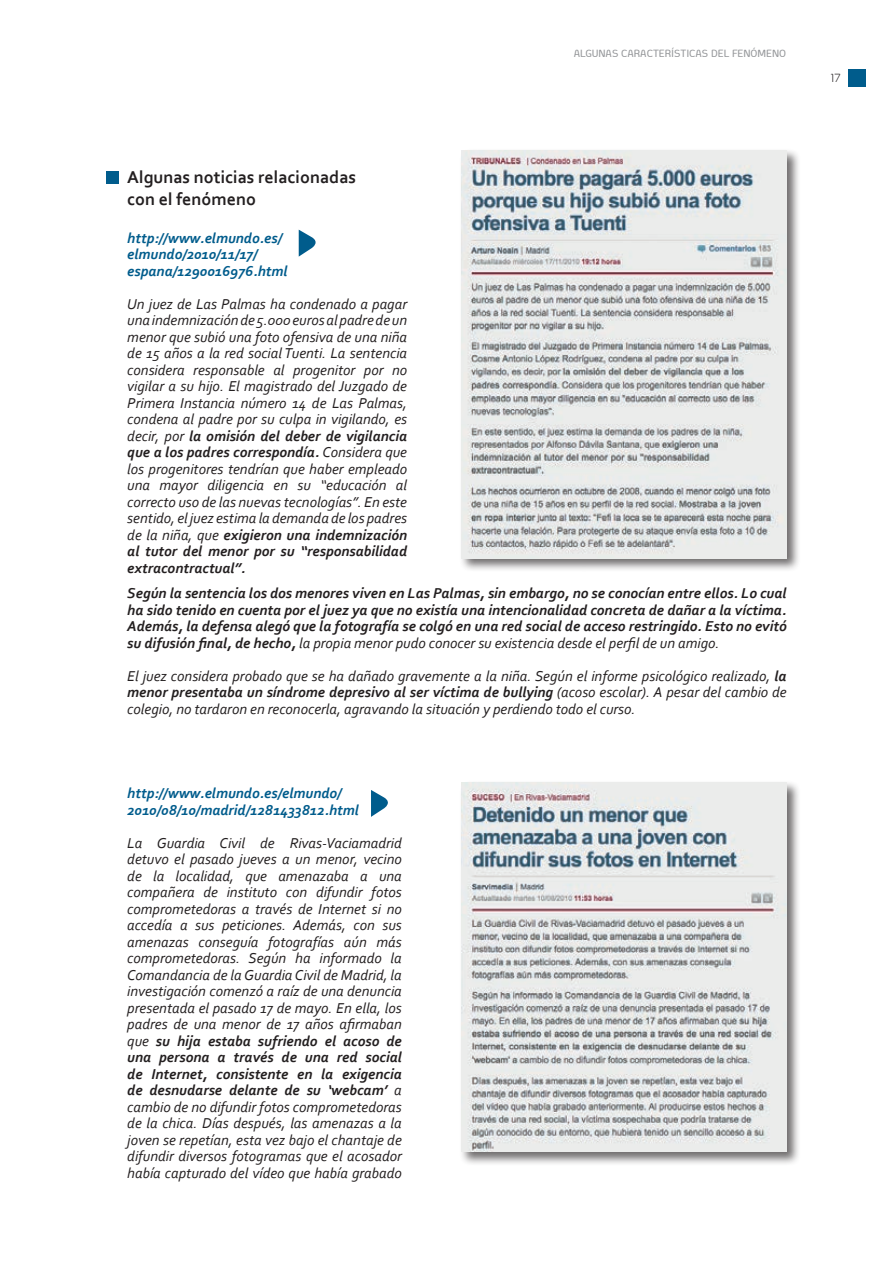
<style>
.page{position:relative;width:893px;height:1263px;background:#fff}
.page>*{position:absolute;margin:0;border:0;box-sizing:border-box;transform-origin:0 0}
.t1{font:700 18px "Corbel";color:#231f20}
.t2{font:italic 15px/16.5px "Corbel";color:#231f20;text-align:justify}
.t3{font:italic 700 15px/16.5px "Corbel";color:#231f20;text-align:justify}
.t4{font:italic 700 15px/16.5px "Corbel";color:#005c8c}
.t5{font:13.5px "Aeroportal";color:#231f20}
.t6{font:500 12px "Aeroportal";color:#939598}
.s1{font-weight:700}
.s2{font-weight:400}
</style>
<div class="page">
<div style="left:849px;top:69px;width:17px;height:17px;background:#005c8c"></div>
<div style="left:106px;top:171px;width:13px;height:13px;background:#005c8c"></div>
<div style="left:459px;top:148px;width:342px;height:424px;background:#231f20;opacity:.65"></div>
<img style="left:461px;top:150px;width:326px;height:408px">
<div style="left:459px;top:780px;width:342px;height:386px;background:#231f20;opacity:.65"></div>
<img style="left:461px;top:782px;width:326px;height:369px">
<svg style="left:371px;top:790px;width:17px;height:27px"></svg>
<svg style="left:299px;top:230px;width:17px;height:27px"></svg>
<p class="t1" style="left:127px;top:166px;width:230px">Algunas noticias relacionadas</p>
<p class="t1" style="left:127px;top:188px;width:130px">con el fenómeno</p>
<p class="t4" style="left:127px;top:229px;width:156px">http://www.elmundo.es/ elmundo/2010/11/17/</p>
<p class="t4" style="left:127px;top:262px;width:162px">espana/1290016976.html</p>
<p class="t2" style="left:127px;top:295px;width:281px">Un juez de Las Palmas ha condenado a pagar una indemnización de 5.000 euros al padre de un menor que subió una foto ofensiva de una niña de 15 años a la red social Tuenti. La sentencia considera responsable al progenitor por no vigilar a su hijo. El magistrado del Juzgado de Primera Instancia número 14 de Las Palmas, condena al padre por su culpa in vigilando, es decir, por <span class="s1">la omisión del deber de vigilancia que a los padres correspondía.</span> Considera que los progenitores tendrían que haber empleado una mayor diligencia en su “educación al correcto uso de las nuevas tecnologías”. En este sentido, el juez estima la demanda de los padres de la niña, que <span class="s1">exigieron una indemnización al tutor del menor por su “responsabilidad extracontractual”.</span></p>
<p class="t6" style="left:574px;top:47px;width:214px">ALGUNAS CARACTERÍSTICAS DEL FENÓMENO</p>
<p class="t3" style="left:127px;top:585px;width:661px">Según la sentencia los dos menores viven en Las Palmas, sin embargo, no se conocían entre ellos. Lo cual ha sido tenido en cuenta por el juez ya que no existía una intencionalidad concreta de dañar a la víctima.<br>Además, la defensa alegó que la fotografía se colgó en una red social de acceso restringido. Esto no evitó su difusión final, de hecho, <span class="s2">la propia menor pudo conocer su existencia desde el perfil de un amigo.</span></p>
<p class="t2" style="left:127px;top:667px;width:661px">El juez considera probado que se ha dañado gravemente a la niña. Según el informe psicológico realizado, <span class="s1">la menor presentaba un síndrome depresivo al ser víctima de bullying</span> (acoso escolar). A pesar del cambio de colegio, no tardaron en reconocerla, agravando la situación y perdiendo todo el curso.</p>
<p class="t4" style="left:127px;top:785px;width:216px">http://www.elmundo.es/elmundo/</p>
<p class="t4" style="left:127px;top:801px;width:233px">2010/08/10/madrid/1281433812.html</p>
<p class="t2" style="left:127px;top:834px;width:276px">La Guardia Civil de Rivas-Vaciamadrid detuvo el pasado jueves a un menor, vecino de la localidad, que amenazaba a una compañera de instituto con difundir fotos comprometedoras a través de Internet si no accedía a sus peticiones. Además, con sus amenazas conseguía fotografías aún más comprometedoras. Según ha informado la Comandancia de la Guardia Civil de Madrid, la investigación comenzó a raíz de una denuncia presentada el pasado 17 de mayo. En ella, los padres de una menor de 17 años afirmaban que <span class="s1">su hija estaba sufriendo el acoso de una persona a través de una red social de Internet, consistente en la exigencia de desnudarse delante de su ‘webcam’</span> a cambio de no difundir fotos comprometedoras de la chica. Días después, las amenazas a la joven se repetían, esta vez bajo el chantaje de difundir diversos fotogramas que el acosador había capturado del vídeo que había grabado</p>
<p class="t5" style="left:830px;top:71px;width:12px">17</p>
</div>
